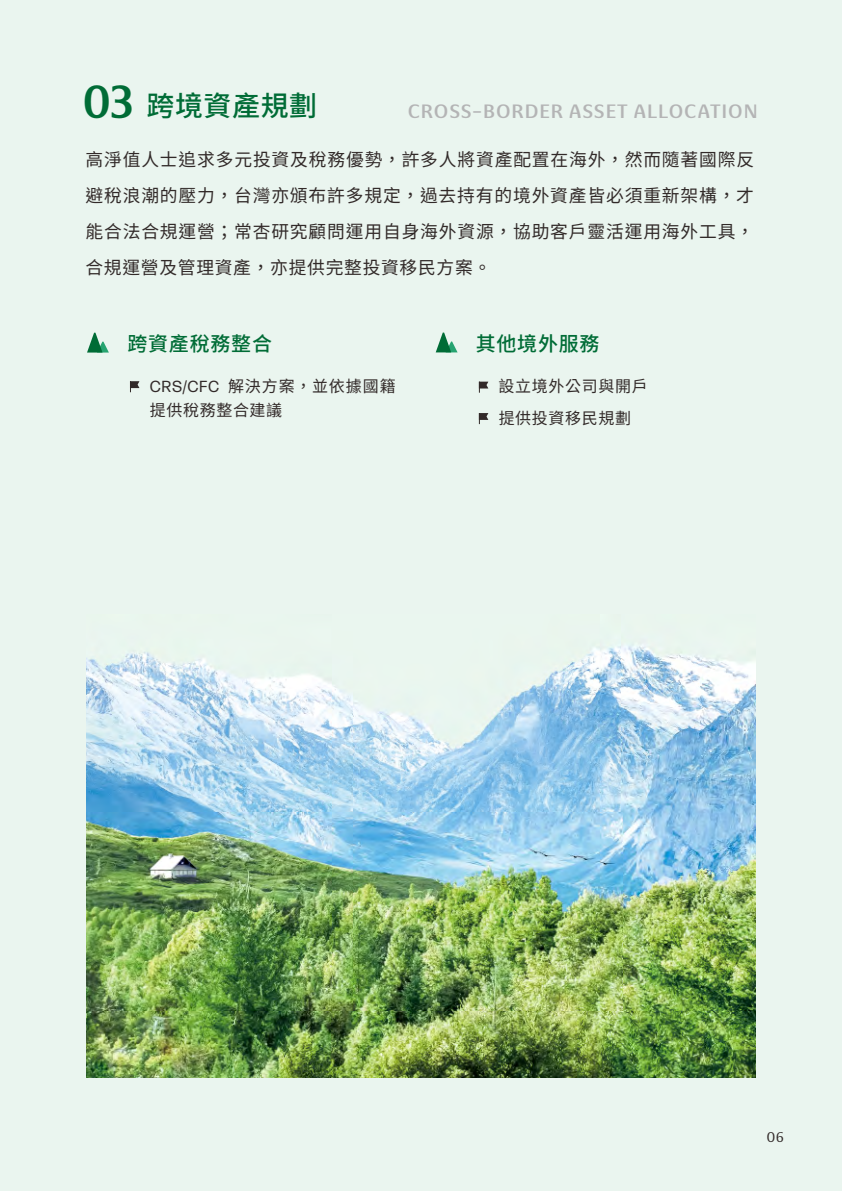
<style>
.page{position:relative;width:842px;height:1191px;background:#eaf5ef}
.page>*{position:absolute;margin:0;border:0;box-sizing:border-box;transform-origin:0 0}
.t1{font:500 28px "Source Han Sans TW";letter-spacing:.02em;color:#006c36}
.t2{font:500 20px "Basel Neue";letter-spacing:.02em;color:#b4b4b5}
.t3{font:500 20px "Source Han Sans TW";letter-spacing:.04em;color:#006c36}
.t4{font:17.8px/36px "Source Han Sans TW";letter-spacing:.045em;color:#322a29;text-align:justify}
.t5{font:16px/24px "Source Han Sans TW";letter-spacing:.04em;color:#322a29}
.t6{font:14.6px "Basel Neue";color:#322a29}
.s1{font-family:"Basel Neue";font-size:48px}
.s2{font-family:"Forma DJR Micro"}
</style>
<div class="page">
<svg style="left:87px;top:333px;width:22px;height:19px"></svg>
<svg style="left:479px;top:413px;width:9px;height:11px"></svg>
<svg style="left:479px;top:381px;width:9px;height:12px"></svg>
<svg style="left:436px;top:332px;width:22px;height:20px"></svg>
<svg style="left:130px;top:381px;width:9px;height:11px"></svg>
<img style="left:86px;top:644px;width:669px;height:433px">
<h1 class="t1" style="left:82px;top:90px;width:237px"><span class="s1">03</span> 跨境資產規劃</h1>
<p class="t2" style="left:407px;top:99px;width:352px">CROSS-BORDER ASSET ALLOCATION</p>
<p class="t4" style="left:85px;top:142px;width:670px">高淨值人士追求多元投資及稅務優勢，許多人將資產配置在海外，然而隨著國際反避稅浪潮的壓力，台灣亦頒布許多規定，過去持有的境外資產皆必須重新架構，才能合法合規運營；常杏研究顧問運用自身海外資源，協助客戶靈活運用海外工具，合規運營及管理資產，亦提供完整投資移民方案。</p>
<p class="t3" style="left:127px;top:332px;width:146px">跨資產稅務整合</p>
<p class="t5" style="left:150px;top:374px;width:247px"><span class="s2">CRS/CFC</span> 解決方案，並依據國籍提供稅務整合建議</p>
<p class="t3" style="left:476px;top:332px;width:125px">其他境外服務</p>
<p class="t5" style="left:499px;top:374px;width:151px">設立境外公司與開戶</p>
<p class="t5" style="left:499px;top:406px;width:134px">提供投資移民規劃</p>
<p class="t6" style="left:767px;top:1128px;width:19px">06</p>
</div>
